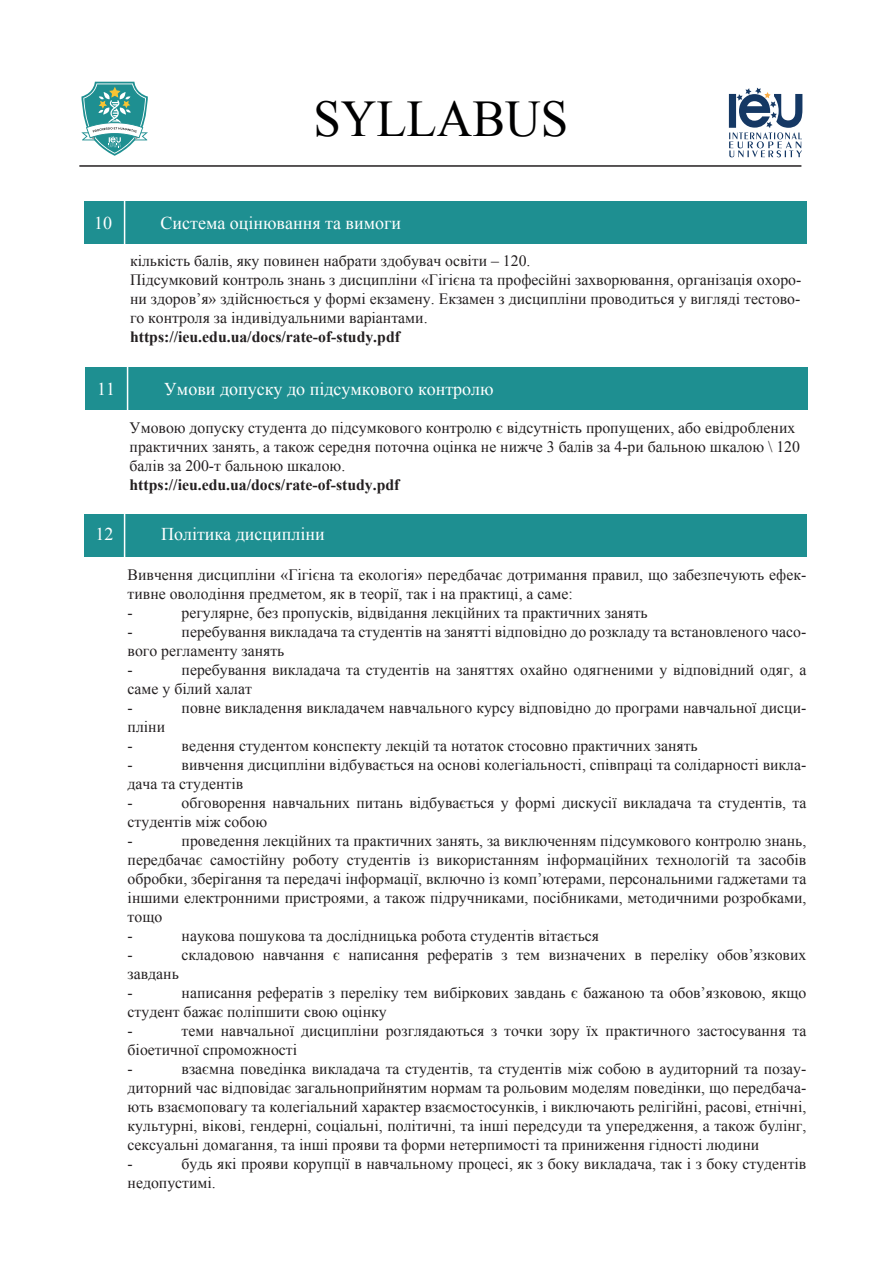
<style>
.page{position:relative;width:893px;height:1263px;background:#fff}
.page>*{position:absolute;margin:0;border:0;box-sizing:border-box;transform-origin:0 0}
.t1{font:51.45px "Times New Roman";color:#000001;scale:.96 1}
.t2{font:18px "Times New Roman";color:#fff}
.t3{font:15.9px/19px "Times New Roman";color:#231f20}
.t4{font:700 15.9px "Times New Roman";color:#231f20}
.t5{font:15.75px/18.9px "Times New Roman";color:#231f20}
.t6{font:700 15.75px "Times New Roman";color:#231f20}
</style>
<div class="page">
<svg style="left:729px;top:88px;width:73px;height:69px"></svg>
<hr style="left:79px;top:165px;width:722px;height:2px;background:#231f20">
<svg style="left:81px;top:82px;width:67px;height:74px"></svg>
<div style="left:84px;top:514px;width:722px;height:42px;background:#1e8f91"></div>
<hr style="left:124px;top:509px;width:1px;height:51px;background:#fff">
<div style="left:84px;top:201px;width:722px;height:42px;background:#1e8f91"></div>
<hr style="left:124px;top:196px;width:1px;height:51px;background:#fff">
<div style="left:85px;top:367px;width:723px;height:43px;background:#1e8f91"></div>
<hr style="left:127px;top:363px;width:1px;height:51px;background:#fff">
<h1 class="t1" style="left:313px;top:84px;width:267px">SYLLABUS</h1>
<p class="t2" style="left:102px;top:208px;width:10px">6</p>
<p class="t2" style="left:94px;top:211px;width:19px">10</p>
<p class="t2" style="left:161px;top:211px;width:242px">Система оцінювання та вимоги</p>
<p class="t5" style="left:130px;top:251px;width:673px">кількість балів, яку повинен набрати здобувач освіти – 120.<br>Підсумковий контроль знань з дисципліни «Гігієна та професійні захворювання, організація охоро&shy;ни здоров’я» здійснюється у формі екзамену. Екзамен з дисципліни проводиться у вигляді тестово&shy;го контроля за індивідуальними варіантами.</p>
<p class="t6" style="left:130px;top:326px;width:271px">https://ieu.edu.ua/docs/rate-of-study.pdf</p>
<p class="t2" style="left:97px;top:376px;width:19px">11</p>
<p class="t2" style="left:164px;top:376px;width:331px">Умови допуску до підсумкового контролю</p>
<p class="t3" style="left:130px;top:418px;width:672px">Умовою допуску студента до підсумкового контролю є відсутність пропущених, або евідроблених практичних занять, а також середня поточна оцінка не нижче 3 балів за 4-ри бальною шкалою \ 120 балів за 200-т бальною шкалою.</p>
<p class="t4" style="left:130px;top:474px;width:271px">https://ieu.edu.ua/docs/rate-of-study.pdf</p>
<p class="t2" style="left:96px;top:522px;width:19px">12</p>
<p class="t2" style="left:161px;top:522px;width:165px">Політика дисципліни</p>
<p class="t3" style="left:128px;top:565px;width:680px">Вивчення дисципліни «Гігієна та екологія» передбачає дотримання правил, що забезпечують ефек&shy;тивне оволодіння предметом, як в теорії, так і на практиці, а саме:<br>-</p>
<p class="t3" style="left:182px;top:603px;width:468px">регулярне, без пропусків, відвідання лекційних та практичних занять</p>
<p class="t3" style="left:128px;top:622px;width:680px;text-indent:54px">перебування викладача та студентів на занятті відповідно до розкладу та встановленого часо&shy;вого регламенту занять<br>-</p>
<p class="t3" style="left:128px;top:622px;width:7px">-</p>
<p class="t3" style="left:128px;top:660px;width:680px;text-indent:54px">перебування викладача та студентів на заняттях охайно одягненими у відповідний одяг, а саме у білий халат<br>-</p>
<p class="t3" style="left:182px;top:698px;width:626px">повне викладення викладачем навчального курсу відповідно до програми навчальної дисци-</p>
<p class="t3" style="left:128px;top:717px;width:39px">пліни -</p>
<p class="t3" style="left:182px;top:736px;width:518px">ведення студентом конспекту лекцій та нотаток стосовно практичних занять</p>
<p class="t3" style="left:128px;top:755px;width:680px;text-indent:54px">вивчення дисципліни відбувається на основі колегіальності, співпраці та солідарності викла&shy;дача та студентів<br>-</p>
<p class="t3" style="left:128px;top:755px;width:7px">-</p>
<p class="t3" style="left:128px;top:793px;width:680px;text-indent:54px">обговорення навчальних питань відбувається у формі дискусії викладача та студентів, та студентів між собою<br>-</p>
<p class="t3" style="left:128px;top:831px;width:680px;text-indent:54px">проведення лекційних та практичних занять, за виключенням підсумкового контролю знань, передбачає самостійну роботу студентів із використанням інформаційних технологій та засобів обробки, зберігання та передачі інформації, включно із комп’ютерами, персональними гаджетами та іншими електронними пристроями, а також підручниками, посібниками, методичними розробками, тощо<br>-</p>
<p class="t3" style="left:182px;top:926px;width:419px">наукова пошукова та дослідницька робота студентів вітається</p>
<p class="t3" style="left:128px;top:945px;width:7px">-</p>
<p class="t3" style="left:182px;top:945px;width:626px">складовою навчання є написання рефератів з тем визначених в переліку обов’язкових</p>
<p class="t3" style="left:128px;top:964px;width:53px">завдань -</p>
<p class="t3" style="left:128px;top:983px;width:680px;text-indent:54px">написання рефератів з переліку тем вибіркових завдань є бажаною та обов’язковою, якщо студент бажає поліпшити свою оцінку<br>-</p>
<p class="t3" style="left:128px;top:1021px;width:680px;text-indent:54px">теми навчальної дисципліни розглядаються з точки зору їх практичного застосування та біоетичної спроможності<br>-</p>
<p class="t3" style="left:128px;top:1059px;width:680px;text-indent:54px">взаємна поведінка викладача та студентів, та студентів між собою в аудиторний та позау&shy;диторний час відповідає загальноприйнятим нормам та рольовим моделям поведінки, що передбача&shy;ють взаємоповагу та колегіальний характер взаємостосунків, і виключають релігійні, расові, етнічні, культурні, вікові, гендерні, соціальні, політичні, та інші передсуди та упередження, а також булінг, сексуальні домагання, та інші прояви та форми нетерпимості та приниження гідності людини<br>-</p>
<p class="t3" style="left:128px;top:1154px;width:680px;text-indent:54px">будь які прояви корупції в навчальному процесі, як з боку викладача, так і з боку студентів недопустимі.</p>
</div>
